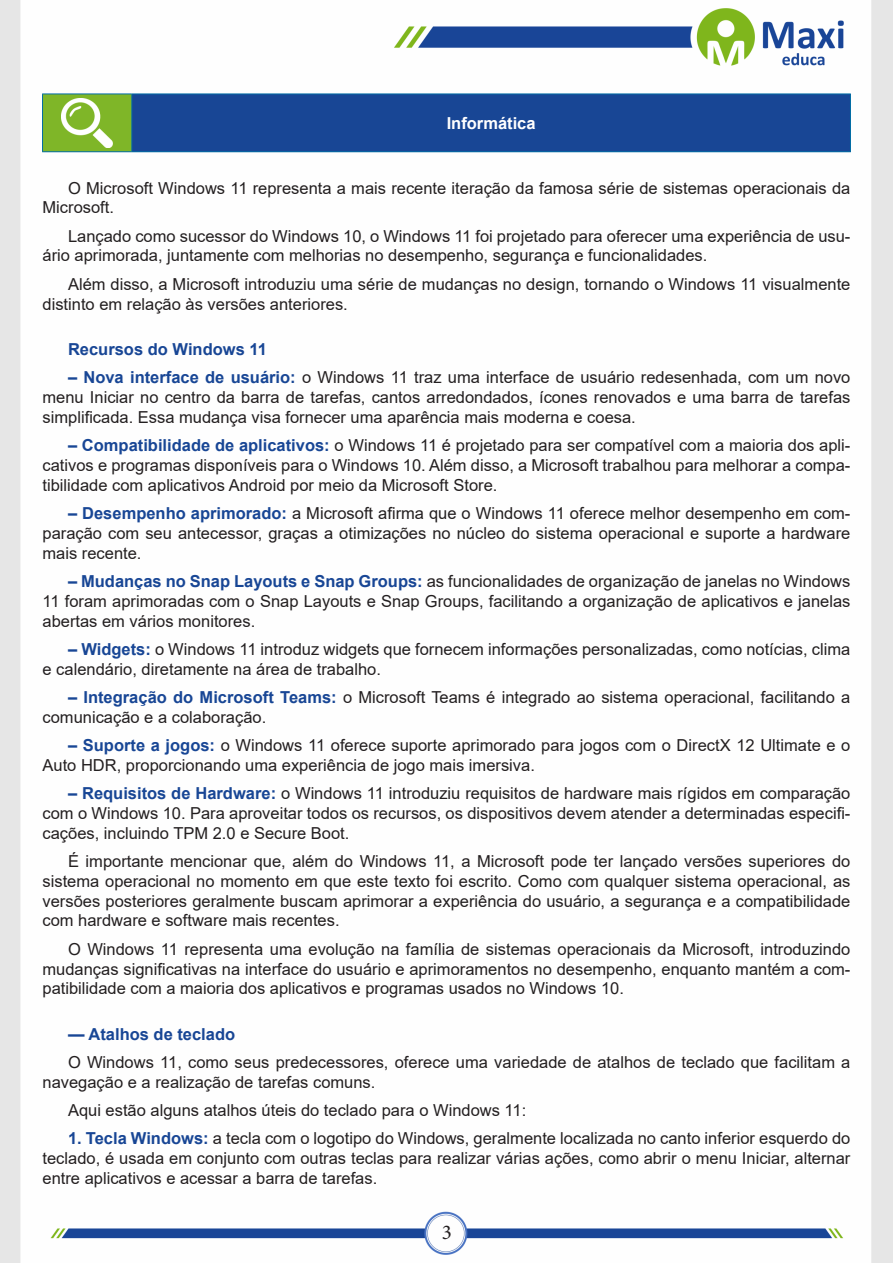
<style>
.page{position:relative;width:893px;height:1263px;background:#fff}
.page>*{position:absolute;margin:0;border:0;box-sizing:border-box;transform-origin:0 0}
.t1{font:21px "Minion Pro";color:#231f20}
.t2{font:16.5px/19.8px "Arial";color:#231f20;text-align:justify}
.t3{font:700 16.5px "Arial";color:#184695}
.CENTRALIZAR{font:700 16.5px "Arial";color:#fff}
.s1{font-weight:700;color:#184695}
</style>
<div class="page">
<img style="left:0;top:0;width:893px;height:1263px">
<div style="left:43px;top:94px;width:89px;height:58px;background:#7fb628"></div>
<div style="left:132px;top:94px;width:718px;height:58px;background:#184695"></div>
<hr style="left:42px;top:94px;width:90px;height:1px;background:#036ea6">
<hr style="left:42px;top:94px;width:1px;height:57px;background:#036ea6">
<hr style="left:42px;top:151px;width:90px;height:1px;background:#036ea6">
<hr style="left:132px;top:94px;width:719px;height:1px;background:#036ea6">
<hr style="left:131px;top:94px;width:1px;height:57px;background:#036ea6">
<hr style="left:850px;top:94px;width:1px;height:57px;background:#036ea6">
<hr style="left:132px;top:151px;width:719px;height:1px;background:#036ea6">
<img style="left:62px;top:98px;width:50px;height:49px">
<p class="CENTRALIZAR" style="left:447px;top:111px;width:90px">Informática</p>
<p class="t2" style="left:43px;top:178px;width:809px;text-indent:26px">O Microsoft Windows 11 representa a mais recente iteração da famosa série de sistemas operacionais da<br>Microsoft.</p>
<p class="t2" style="left:43px;top:226px;width:809px;text-indent:26px">Lançado como sucessor do Windows 10, o Windows 11 foi projetado para oferecer uma experiência de usu&shy;ário aprimorada, juntamente com melhorias no desempenho, segurança e funcionalidades.</p>
<p class="t2" style="left:43px;top:274px;width:809px;text-indent:26px">Além disso, a Microsoft introduziu uma série de mudanças no design, tornando o Windows 11 visualmente distinto em relação às versões anteriores.</p>
<p class="t3" style="left:68px;top:337px;width:200px">Recursos do Windows 11</p>
<p class="t2" style="left:43px;top:367px;width:809px;text-indent:26px"><span class="s1">– Nova interface de usuário:</span> o Windows 11 traz uma interface de usuário redesenhada, com um novo menu Iniciar no centro da barra de tarefas, cantos arredondados, ícones renovados e uma barra de tarefas simplificada. Essa mudança visa fornecer uma aparência mais moderna e coesa.</p>
<p class="t2" style="left:43px;top:435px;width:809px;text-indent:26px"><span class="s1">– Compatibilidade de aplicativos:</span> o Windows 11 é projetado para ser compatível com a maioria dos apli&shy;cativos e programas disponíveis para o Windows 10. Além disso, a Microsoft trabalhou para melhorar a compa&shy;tibilidade com aplicativos Android por meio da Microsoft Store.</p>
<p class="t2" style="left:43px;top:503px;width:809px;text-indent:26px"><span class="s1">– Desempenho aprimorado:</span> a Microsoft afirma que o Windows 11 oferece melhor desempenho em com&shy;paração com seu antecessor, graças a otimizações no núcleo do sistema operacional e suporte a hardware mais recente.</p>
<p class="t2" style="left:43px;top:571px;width:809px;text-indent:26px"><span class="s1">– Mudanças no Snap Layouts e Snap Groups:</span> as funcionalidades de organização de janelas no Windows 11 foram aprimoradas com o Snap Layouts e Snap Groups, facilitando a organização de aplicativos e janelas abertas em vários monitores.</p>
<p class="t2" style="left:43px;top:639px;width:809px;text-indent:26px"><span class="s1">– Widgets:</span> o Windows 11 introduz widgets que fornecem informações personalizadas, como notícias, clima e calendário, diretamente na área de trabalho.</p>
<p class="t2" style="left:43px;top:687px;width:809px;text-indent:26px"><span class="s1">– Integração do Microsoft Teams:</span> o Microsoft Teams é integrado ao sistema operacional, facilitando a comunicação e a colaboração.</p>
<p class="t2" style="left:43px;top:735px;width:809px;text-indent:26px"><span class="s1">– Suporte a jogos:</span> o Windows 11 oferece suporte aprimorado para jogos com o DirectX 12 Ultimate e o<br>Auto HDR, proporcionando uma experiência de jogo mais imersiva.</p>
<p class="t2" style="left:43px;top:783px;width:809px;text-indent:26px"><span class="s1">– Requisitos de Hardware:</span> o Windows 11 introduziu requisitos de hardware mais rígidos em comparação com o Windows 10. Para aproveitar todos os recursos, os dispositivos devem atender a determinadas especifi&shy;cações, incluindo TPM 2.0 e Secure Boot.</p>
<p class="t2" style="left:43px;top:851px;width:809px;text-indent:26px">É importante mencionar que, além do Windows 11, a Microsoft pode ter lançado versões superiores do sistema operacional no momento em que este texto foi escrito. Como com qualquer sistema operacional, as versões posteriores geralmente buscam aprimorar a experiência do usuário, a segurança e a compatibilidade com hardware e software mais recentes.</p>
<p class="t2" style="left:43px;top:939px;width:809px;text-indent:26px">O Windows 11 representa uma evolução na família de sistemas operacionais da Microsoft, introduzindo mudanças significativas na interface do usuário e aprimoramentos no desempenho, enquanto mantém a com&shy;patibilidade com a maioria dos aplicativos e programas usados no Windows 10.</p>
<p class="t3" style="left:68px;top:1022px;width:169px">— Atalhos de teclado</p>
<p class="t2" style="left:43px;top:1052px;width:809px;text-indent:26px">O Windows 11, como seus predecessores, oferece uma variedade de atalhos de teclado que facilitam a navegação e a realização de tarefas comuns.</p>
<p class="t2" style="left:68px;top:1100px;width:460px">Aqui estão alguns atalhos úteis do teclado para o Windows 11:</p>
<p class="t2" style="left:43px;top:1128px;width:809px;text-indent:26px"><span class="s1">1. Tecla Windows:</span> a tecla com o logotipo do Windows, geralmente localizada no canto inferior esquerdo do teclado, é usada em conjunto com outras teclas para realizar várias ações, como abrir o menu Iniciar, alternar entre aplicativos e acessar a barra de tarefas.</p>
<p class="t1" style="left:442px;top:1218px;width:12px">3</p>
</div>
